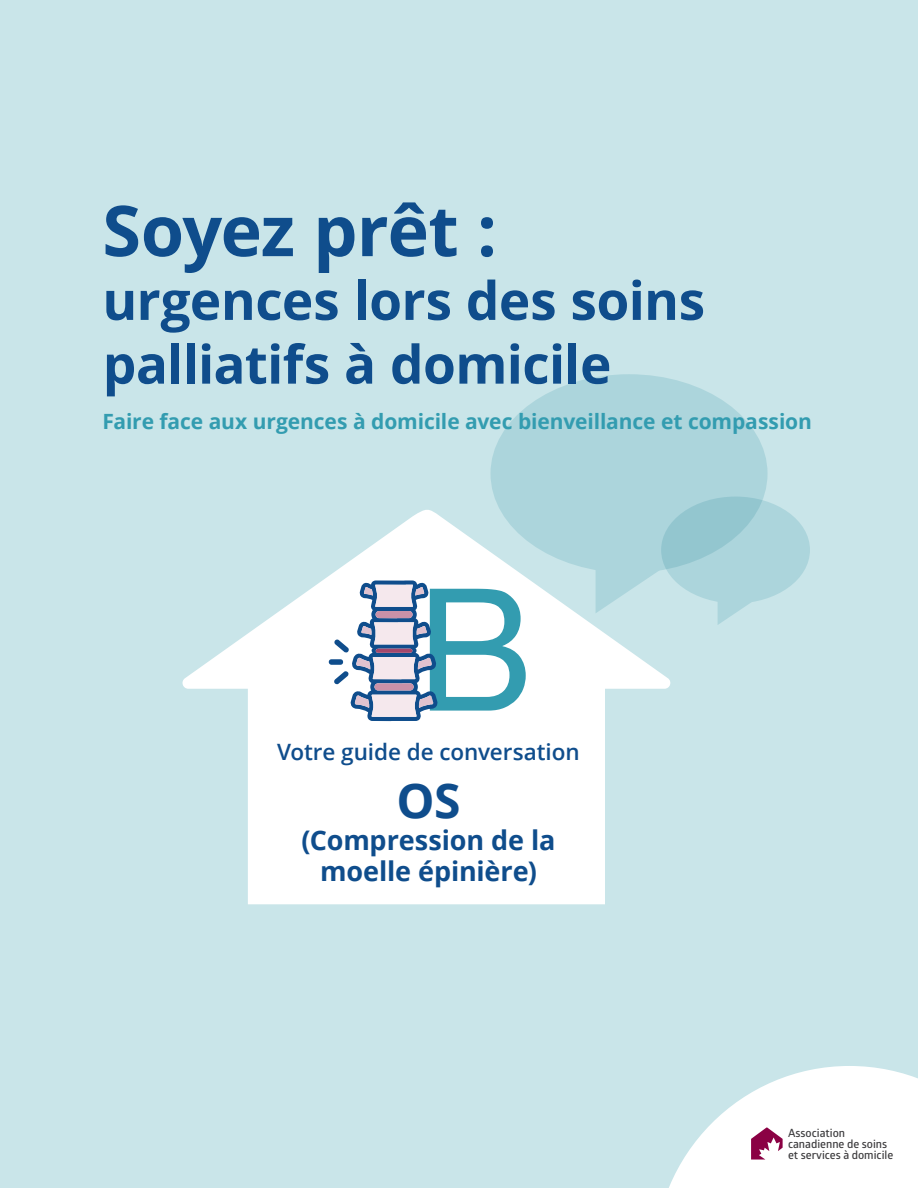
<style>
.page{position:relative;width:918px;height:1188px;background:#c9e5e9}
.page>*{position:absolute;margin:0;border:0;box-sizing:border-box;transform-origin:0 0}
.t1{font:700 70.05px "Open Sans";letter-spacing:-.015em;color:#0f4d8c}
.t2{font:700 53.1px/63.8px "Open Sans";letter-spacing:-.01em;color:#0f4d8c}
.t3{font:700 48px "Open Sans";color:#0f4d8c}
.t4{font:700 27px/31.5px "Open Sans";letter-spacing:-.005em;color:#0f4d8c;text-align:center}
.t5{font:600 22.5px "Open Sans";letter-spacing:-.005em;color:#0f4d8c}
.t6{font:700 21px "Open Sans";letter-spacing:-.005em;color:#339cb0}
.t7{font:600 11.4px/11.1px "Glober";color:#3d3c3e}
</style>
<div class="page">
<div style="left:491px;top:374px;width:277px;height:199px;background:#acd5dc;border-radius:50%"></div>
<svg style="left:661px;top:497px;width:149px;height:106px;background:#a3cfd7"></svg>
<svg style="left:718px;top:592px;width:49px;height:33px"></svg>
<svg style="left:182px;top:508px;width:491px;height:396px;fill:#fff"></svg>
<div style="left:329px;top:659px;width:14px;height:6px;background:#0f4d8c;border-radius:3px"></div>
<svg style="left:334px;top:580px;width:192px;height:141px;background:#aecad8"></svg>
<svg style="left:669px;top:1066px;width:249px;height:122px"></svg>
<h1 class="t1" style="left:102px;top:181px;width:396px">Soyez prêt :</h1>
<h2 class="t2" style="left:102px;top:267px;width:604px">urgences lors des soins palliatifs à domicile</h2>
<p class="t6" style="left:103px;top:407px;width:711px">Faire face aux urgences à domicile avec bienveillance et compassion</p>
<p class="t5" style="left:277px;top:736px;width:304px">Votre guide de conversation</p>
<h3 class="t3" style="left:396px;top:767px;width:66px">OS</h3>
<p class="t4" style="left:302px;top:824px;width:255px">(Compression de la moelle épinière)</p>
<p class="t7" style="left:788px;top:1127px;width:107px">Association canadienne de soins et services à domicile</p>
</div>
